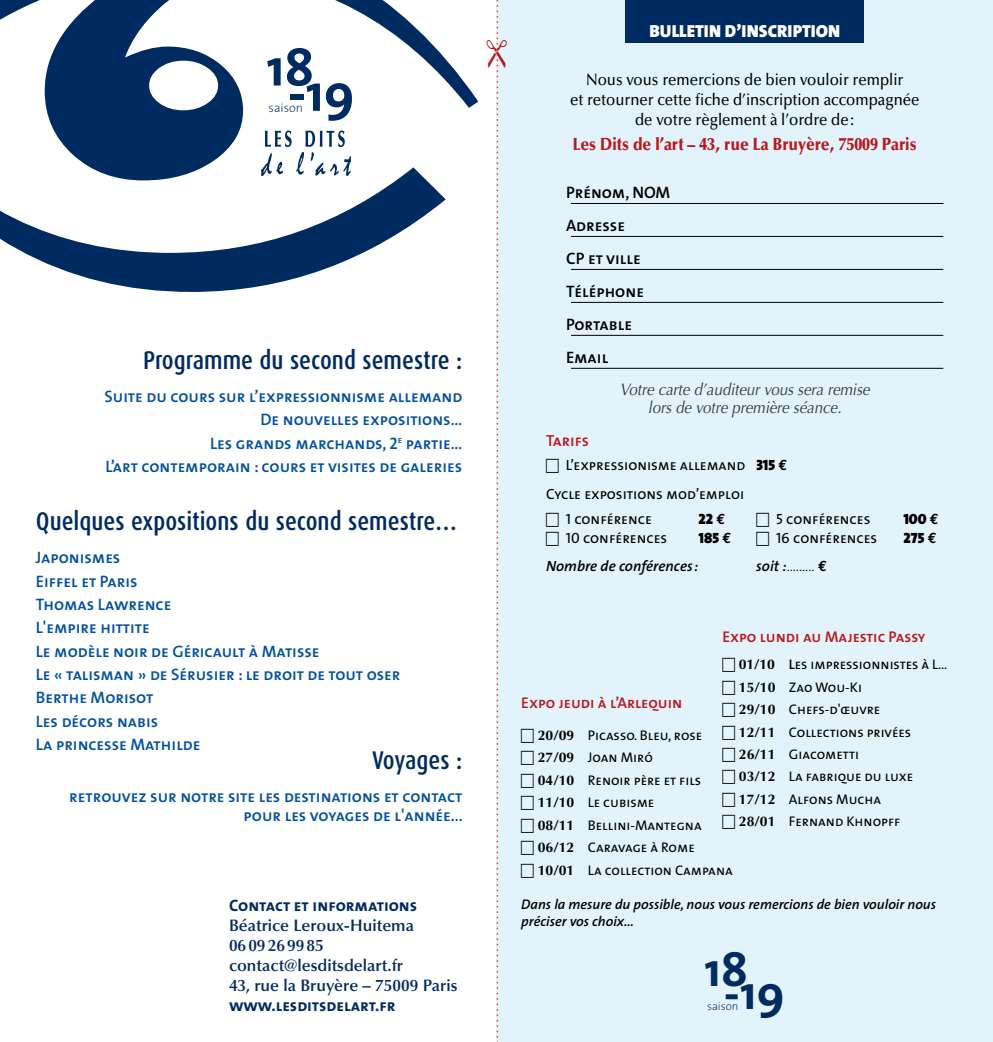
<style>
.page{position:relative;width:993px;height:1042px;background:#fff}
.page>*{position:absolute;margin:0;border:0;box-sizing:border-box;transform-origin:0 0}
.t1{font:700 53.02px "The Sans";color:#002b60}
.t2{font:700 48.12px "The Sans";color:#002b60}
.t3{font:500 25.55px "Dax Condensed";color:#002b60}
.t4{font:900 17.5px "Optima";color:#ba191d;scale:.9 1}
.t5{font:900 17.5px "The Sans";color:#fff}
.t6{font:16.62px/23.3px "The Sans Semi Bold Caps";color:#00519e;text-align:right}
.t7{font:500 16.62px/20.1px "Optima";color:#000;text-align:center;scale:.9 1}
.t8{font:600 16.62px/20.1px "Optima";color:#002b60}
.t9{font:italic 16.62px/17.5px "Optima";color:#3e3d40;text-align:center;scale:.9 1}
.t10{font:16.62px/32.9px "The Sans Semi Bold Caps";color:#000}
.t11{font:16.62px "The Sans Bold Caps";color:#002b60}
.t12{font:16.1px "The Sans Semi Bold Caps";color:#ba191d}
.t13{font:15.58px "The Sans Semi Bold Caps";color:#ba191d}
.t14{font:14.88px/29.2px "The Sans Caps";color:#000}
.t15{font:italic 600 14.88px "The Sans";color:#000}
.t16{font:14.88px "The Sans Black Caps";color:#000}
.t17{font:14.88px "The Sans Light Caps";color:#000}
.t18{font:14px/22.4px "The Sans Caps";color:#000}
.t19{font:italic 600 14px/17.5px "The Sans";color:#000}
.t20{font:200 12.6px "The Sans";color:#002b60}
.t21{font:200 11.38px "The Sans";color:#002b60}
.s1{font-family:"The Sans Black Caps"}
.s2{font-family:"Euro Mono";font-weight:700}
.s3{font-family:"The Sans";font-weight:600;font-style:italic}
.s4{font-family:"Optima";font-weight:700}
.s5{font-family:"The Sans Semi Bold Caps"}
</style>
<div class="page">
<div style="left:496px;top:0;width:496px;height:1042px;background:#e2f3fb"></div>
<div style="left:625px;top:0;width:238px;height:42px;background:#002b60"></div>
<hr style="left:570px;top:203px;width:373px;height:1px;background:#000">
<hr style="left:570px;top:236px;width:373px;height:1px;background:#000">
<hr style="left:570px;top:269px;width:373px;height:1px;background:#000">
<hr style="left:570px;top:302px;width:373px;height:1px;background:#000">
<hr style="left:570px;top:335px;width:373px;height:1px;background:#000">
<hr style="left:570px;top:368px;width:373px;height:1px;background:#000">
<svg style="left:0;top:180px;width:445px;height:112px"></svg>
<svg style="left:0;top:0;width:478px;height:180px"></svg>
<svg style="left:261px;top:130px;width:90px;height:46px"></svg>
<svg style="left:496px;top:0;width:3px;height:1042px"></svg>
<h1 class="t1" style="left:266px;top:23px;width:49px">18</h1>
<h1 class="t1" style="left:287px;top:48px;width:68px">-19</h1>
<p class="t20" style="left:268px;top:98px;width:36px">saison</p>
<h3 class="t3" style="left:143px;top:346px;width:320px">Programme du second semestre :</h3>
<p class="t6" style="left:104px;top:384px;width:359px">Suite du cours sur l’expressionnisme allemand De nouvelles expositions…<br>Les grands marchands, 2<sup>e</sup> partie…<br>L’art contemporain : cours et visites de galeries</p>
<h3 class="t3" style="left:36px;top:507px;width:423px">Quelques expositions du second semestre…</h3>
<p class="t6" style="left:36px;top:545px;width:366px;text-align:left">Japonismes<br>Eiffel et Paris<br>Thomas Lawrence<br>L'empire hittite<br>Le modèle noir de Géricault à Matisse<br>Le « talisman » de Sérusier : le droit de tout oser<br>Berthe Morisot<br>Les décors nabis<br>La princesse Mathilde</p>
<h3 class="t3" style="left:372px;top:746px;width:92px">Voyages :</h3>
<p class="t6" style="left:69px;top:787px;width:395px;line-height:18.4px">retrouvez sur notre site les destinations et contact pour les voyages de l'année...</p>
<p class="t11" style="left:229px;top:891px;width:190px">Contact et informations</p>
<p class="t8" style="left:229px;top:915px;width:230px">Béatrice Leroux-Huitema<br>0609269985 contact@lesditsdelart.fr<br>43, rue la Bruyère – 75009 Paris</p>
<p class="t11" style="left:229px;top:992px;width:168px">www.lesditsdelart.fr</p>
<p class="t5" style="left:649px;top:16px;width:192px">BULLETIN D’INSCRIPTION</p>
<p class="t7" style="left:570px;top:70px;width:389px">Nous vous remercions de bien vouloir remplir<br>et retourner cette fiche d’inscription accompagnée de votre règlement à l’ordre de:</p>
<p class="t4" style="left:572px;top:134px;width:383px">Les Dits de l’art – 43, rue La Bruyère, 75009 Paris</p>
<p class="t10" style="left:566px;top:175px;width:106px">Prénom, NOM<br>Adresse<br>CP et ville<br>Téléphone<br>Portable<br>Email</p>
<p class="t9" style="left:619px;top:381px;width:279px">Votre carte d’auditeur vous sera remise lors de votre première séance.</p>
<p class="t12" style="left:546px;top:427px;width:44px">Tarifs</p>
<p class="t14" style="left:546px;top:450px;width:243px;text-indent:20px">L’expressionisme allemand <span class="s1">315</span> <span class="s2">€<br></span>Cycle expositions mod’emploi</p>
<p class="t14" style="left:565px;top:503px;width:87px">1 conférence</p>
<p class="t16" style="left:698px;top:506px;width:28px">22<span class="s2">€</span></p>
<p class="t14" style="left:775px;top:503px;width:96px">5 conférences</p>
<p class="t16" style="left:903px;top:506px;width:37px">100 <span class="s2">€</span></p>
<p class="t14" style="left:565px;top:523px;width:103px">10 conférences</p>
<p class="t16" style="left:698px;top:525px;width:34px">185 <span class="s2">€</span></p>
<p class="t14" style="left:775px;top:523px;width:103px">16 conférences</p>
<p class="t16" style="left:903px;top:525px;width:35px">275 <span class="s2">€</span></p>
<p class="t15" style="left:546px;top:554px;width:154px">Nombre de conférences:</p>
<p class="t17" style="left:756px;top:554px;width:72px"><span class="s3">soit :</span>......... <span class="s2">€</span></p>
<p class="t13" style="left:722px;top:623px;width:204px">Expo lundi au Majestic Passy</p>
<p class="t18" style="left:738px;top:653px;width:210px"><span class="s4">01/10</span> <span class="s5">L</span>es impressionnistes à L…<br><span class="s4">15/10</span> Zao Wou-Ki<br><span class="s4">29/10</span> Chefs-d'œuvre<br><span class="s4">12/11</span> Collections privées<br><span class="s4">26/11</span> Giacometti<br><span class="s4">03/12</span> La fabrique du luxe<br><span class="s4">17/12</span> Alfons Mucha<br><span class="s4">28/01</span> Fernand Khnopff</p>
<p class="t13" style="left:521px;top:689px;width:162px">Expo jeudi à l’Arlequin</p>
<p class="t18" style="left:537px;top:723px;width:196px"><span class="s4">20/09</span> Picasso. Bleu, rose<br><span class="s4">27/09</span> Joan Miró<br><span class="s4">04/10</span> Renoir père et fils<br><span class="s4">11/10</span> Le cubisme<br><span class="s4">08/11</span> Bellini-Mantegna<br><span class="s4">06/12</span> Caravage à Rome<br><span class="s4">10/01</span> La collection Campana</p>
<p class="t19" style="left:521px;top:895px;width:416px">Dans la mesure du possible, nous vous remercions de bien vouloir nous préciser vos choix…</p>
<h2 class="t2" style="left:704px;top:929px;width:45px">18</h2>
<h2 class="t2" style="left:723px;top:952px;width:62px">-19</h2>
<p class="t21" style="left:706px;top:997px;width:33px">saison</p>
</div>
